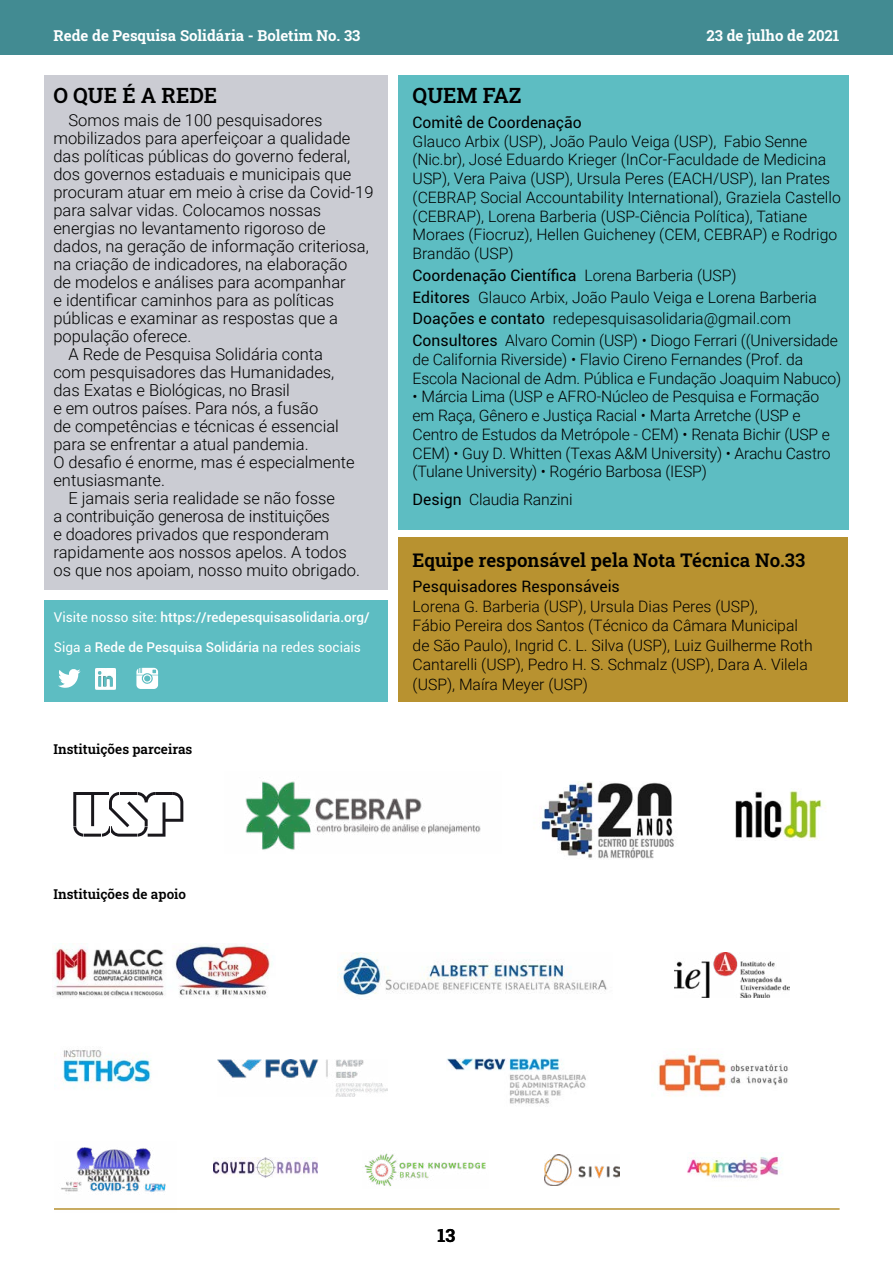
<style>
.page{position:relative;width:893px;height:1263px;background:#fff}
.page>*{position:absolute;margin:0;border:0;box-sizing:border-box;transform-origin:0 0}
.t1{font:600 21px "Roboto Slab";color:#000}
.t2{font:600 18.75px "Roboto Slab";color:#000}
.t3{font:700 18px "Roboto Slab";color:#000}
.t4{font:300 16.5px "Roboto";color:#000}
.t5{font:300 15.75px/18.8px "Roboto";color:#000}
.t6{font:15.75px "Roboto";color:#000}
.t7{font:700 15px "Roboto Slab";color:#fff}
.t8{font:500 13.5px "Roboto";color:#fff}
.t9{font:600 13.5px "Roboto Slab";color:#000}
.s1{font-weight:400}
</style>
<div class="page">
<div style="left:0;top:0;width:893px;height:54px;background:#428b92"></div>
<hr style="left:54px;top:1208px;width:785px;height:1px;background:#b89230">
<img style="left:245px;top:781px;width:236px;height:69px">
<img style="left:541px;top:781px;width:133px;height:78px">
<svg style="left:73px;top:792px;width:110px;height:45px"></svg>
<div style="left:44px;top:75px;width:344px;height:514px;background:#cbccd3"></div>
<div style="left:398px;top:75px;width:450px;height:455px;background:#5dbdc2"></div>
<div style="left:398px;top:537px;width:449px;height:164px;background:#b89230"></div>
<div style="left:44px;top:600px;width:344px;height:101px;background:#5dbdc2"></div>
<svg style="left:136px;top:668px;width:22px;height:21px"></svg>
<svg style="left:58px;top:669px;width:23px;height:19px"></svg>
<img style="left:95px;top:668px;width:21px;height:21px">
<img style="left:52px;top:943px;width:220px;height:54px">
<img style="left:338px;top:952px;width:269px;height:45px">
<img style="left:735px;top:790px;width:91px;height:50px">
<img style="left:63px;top:1050px;width:88px;height:39px">
<img style="left:674px;top:952px;width:115px;height:45px">
<img style="left:447px;top:1058px;width:139px;height:46px">
<img style="left:213px;top:1157px;width:105px;height:21px">
<img style="left:55px;top:1147px;width:122px;height:63px">
<img style="left:217px;top:1059px;width:170px;height:38px">
<img style="left:658px;top:1054px;width:131px;height:42px">
<img style="left:544px;top:1155px;width:76px;height:30px">
<img style="left:687px;top:1156px;width:94px;height:23px">
<img style="left:364px;top:1153px;width:122px;height:33px">
<p class="t7" style="left:53px;top:25px;width:308px">Rede de Pesquisa Solidária - Boletim No. 33</p>
<p class="t7" style="left:706px;top:25px;width:134px">23 de julho de 2021</p>
<h1 class="t1" style="left:53px;top:81px;width:165px">O QUE É A REDE</h1>
<p class="t4" style="left:68px;top:108px;width:255px">Somos mais de 100 pesquisadores</p>
<p class="t4" style="left:53px;top:126px;width:298px">mobilizados para aperfeiçoar a qualidade</p>
<p class="t4" style="left:53px;top:144px;width:298px">das políticas públicas do governo federal,</p>
<p class="t4" style="left:53px;top:162px;width:299px">dos governos estaduais e municipais que</p>
<p class="t4" style="left:53px;top:180px;width:322px">procuram atuar em meio à crise da Covid-19</p>
<p class="t4" style="left:53px;top:198px;width:269px">para salvar vidas. Colocamos nossas</p>
<p class="t4" style="left:53px;top:216px;width:274px">energias no levantamento rigoroso de</p>
<p class="t4" style="left:53px;top:234px;width:317px">dados, na geração de informação criteriosa,</p>
<p class="t4" style="left:53px;top:252px;width:295px">na criação de indicadores, na elaboração</p>
<p class="t4" style="left:53px;top:270px;width:294px">de modelos e análises para acompanhar</p>
<p class="t4" style="left:53px;top:288px;width:282px">e identificar caminhos para as políticas</p>
<p class="t4" style="left:53px;top:306px;width:286px">públicas e examinar as respostas que a</p>
<p class="t4" style="left:53px;top:324px;width:139px">população oferece.</p>
<p class="t4" style="left:68px;top:342px;width:256px">A Rede de Pesquisa Solidária conta</p>
<p class="t4" style="left:53px;top:360px;width:282px">com pesquisadores das Humanidades,</p>
<p class="t4" style="left:53px;top:378px;width:238px">das Exatas e Biológicas, no Brasil</p>
<p class="t4" style="left:53px;top:396px;width:266px">e em outros países. Para nós, a fusão</p>
<p class="t4" style="left:53px;top:414px;width:287px">de competências e técnicas é essencial</p>
<p class="t4" style="left:53px;top:432px;width:257px">para se enfrentar a atual pandemia.</p>
<p class="t4" style="left:53px;top:450px;width:303px">O desafio é enorme, mas é especialmente</p>
<p class="t4" style="left:53px;top:468px;width:113px">entusiasmante.</p>
<p class="t4" style="left:68px;top:486px;width:268px">E jamais seria realidade se não fosse</p>
<p class="t4" style="left:53px;top:504px;width:278px">a contribuição generosa de instituições</p>
<p class="t4" style="left:53px;top:522px;width:277px">e doadores privados que responderam</p>
<p class="t4" style="left:53px;top:540px;width:295px">rapidamente aos nossos apelos. A todos</p>
<p class="t4" style="left:53px;top:558px;width:308px">os que nos apoiam, nosso muito obrigado.</p>
<p class="t8" style="left:54px;top:608px;width:317px"><span class="s1">Visite nosso site:</span> https://redepesquisasolidaria.org/</p>
<p class="t8" style="left:54px;top:638px;width:309px"><span class="s1">Siga a</span> Rede de Pesquisa Solidária <span class="s1">na redes sociais</span></p>
<p class="t9" style="left:53px;top:740px;width:140px">Instituições parceiras</p>
<h1 class="t1" style="left:413px;top:81px;width:110px">QUEM FAZ</h1>
<p class="t6" style="left:413px;top:111px;width:171px">Comitê de Coordenação</p>
<p class="t5" style="left:413px;top:131px;width:430px">Glauco Arbix (USP), João Paulo Veiga (USP), Fabio Senne (Nic.br), José Eduardo Krieger (InCor-Faculdade de Medicina USP), Vera Paiva (USP), Ursula Peres (EACH/USP), Ian Prates (CEBRAP, Social Accountability International), Graziela Castello (CEBRAP), Lorena Barberia (USP-Ciência Política), Tatiane Moraes (Fiocruz), Hellen Guicheney (CEM, CEBRAP) e Rodrigo Brandão (USP)</p>
<p class="t5" style="left:413px;top:264px;width:427px;line-height:21.8px"><span class="s1">Coordenação Científica</span> Lorena Barberia (USP)<br><span class="s1">Editores</span> Glauco Arbix, João Paulo Veiga e Lorena Barberia <span class="s1">Doações e contato</span> redepesquisasolidaria@gmail.com <span class="s1">Consultores</span> Alvaro Comin (USP) • Diogo Ferrari ((Universidade</p>
<p class="t5" style="left:413px;top:349px;width:430px">de California Riverside) • Flavio Cireno Fernandes (Prof. da<br>Escola Nacional de Adm. Pública e Fundação Joaquim Nabuco)</p>
<p class="t5" style="left:413px;top:387px;width:420px">• Márcia Lima (USP e AFRO-Núcleo de Pesquisa e Formação em Raça, Gênero e Justiça Racial • Marta Arretche (USP e Centro de Estudos da Metrópole - CEM) • Renata Bichir (USP e CEM) • Guy D. Whitten (Texas A&amp;M University) • Arachu Castro (Tulane University) • Rogério Barbosa (IESP)</p>
<p class="t5" style="left:413px;top:489px;width:161px"><span class="s1">Design</span> Claudia Ranzini</p>
<p class="t2" style="left:413px;top:547px;width:394px">Equipe responsável pela Nota Técnica No.33</p>
<p class="t6" style="left:413px;top:576px;width:209px">Pesquisadores Responsáveis</p>
<p class="t5" style="left:413px;top:596px;width:401px;line-height:19.5px">Lorena G. Barberia (USP), Ursula Dias Peres (USP),<br>Fábio Pereira dos Santos (Técnico da Câmara Municipal de São Paulo), Ingrid C. L. Silva (USP), Luiz Guilherme Roth Cantarelli (USP), Pedro H. S. Schmalz (USP), Dara A. Vilela (USP), Maíra Meyer (USP)</p>
<p class="t9" style="left:53px;top:884px;width:134px">Instituições de apoio</p>
<p class="t3" style="left:438px;top:1222px;width:19px">13</p>
</div>
